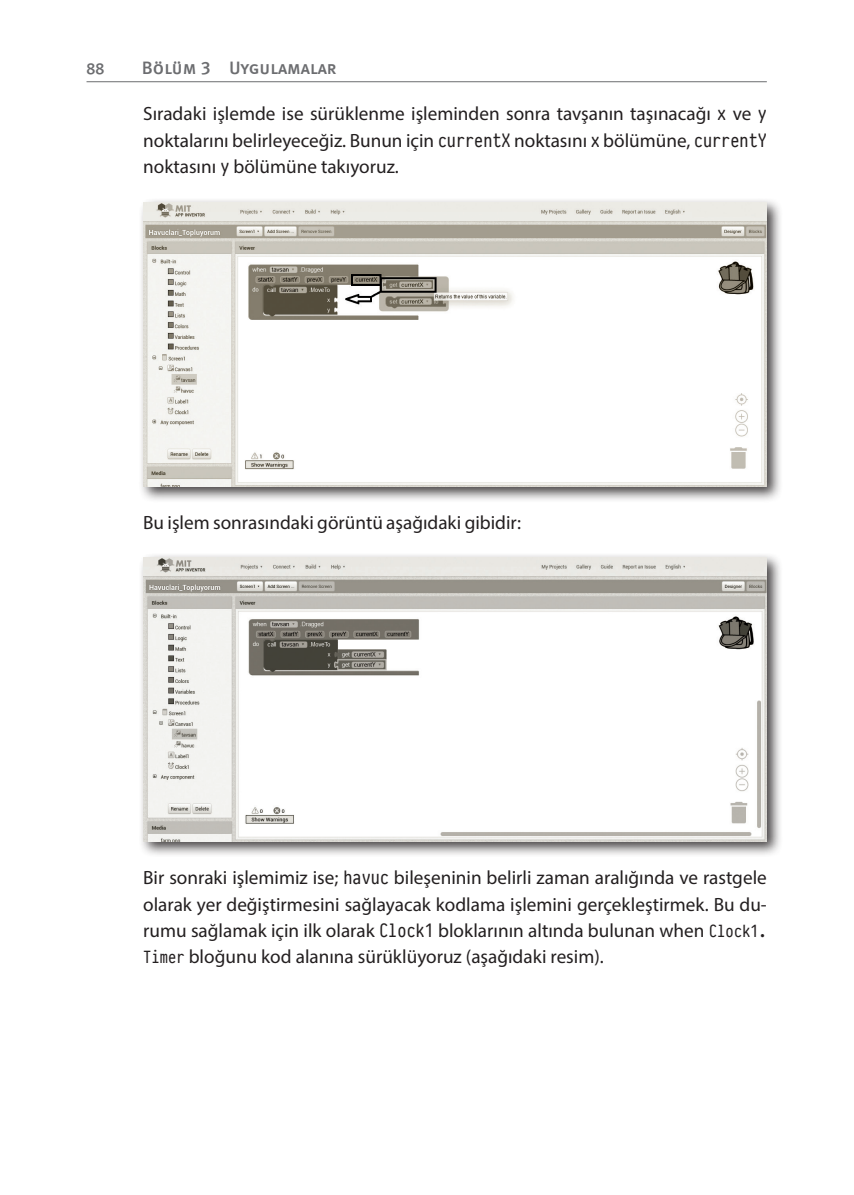
<style>
.page{position:relative;width:854px;height:1195px;background:#fff}
.page>*{position:absolute;margin:0;border:0;box-sizing:border-box;transform-origin:0 0}
.t1{font:19.2px/26.4px "Myriad Pro";color:#231f20;text-align:justify}
.t2{font:18px "Meta Medium LF Caps";color:#6c6d70}
.t3{font:16px "Meta Medium LF Caps";color:#6c6d70}
.s1{font-family:"Pragmata Pro";font-size:17.6px}
.s2{font-family:"Pragmata Pro";font-size:16px}
</style>
<div class="page">
<hr style="left:87px;top:81px;width:680px;height:1px;background:#6c6d70">
<div style="left:138px;top:197px;width:646px;height:305px;background:#231f20;opacity:.85"></div>
<img style="left:143px;top:202px;width:624px;height:284px">
<div style="left:138px;top:552px;width:646px;height:305px;background:#231f20;opacity:.85"></div>
<img style="left:143px;top:557px;width:624px;height:284px">
<p class="t3" style="left:87px;top:61px;width:19px">88</p>
<p class="t2" style="left:142px;top:59px;width:196px">Bölüm 3 Uygulamalar</p>
<p class="t1" style="left:143px;top:100px;width:625px">Sıradaki işlemde ise sürüklenme işleminden sonra tavşanın taşınacağı <span class="s1">x</span> ve <span class="s1">y </span>noktalarını belirleyeceğiz. Bunun için <span class="s1">currentX</span> noktasını <span class="s1">x</span> bölümüne, <span class="s1">currentY </span>noktasını <span class="s1">y</span> bölümüne takıyoruz.</p>
<p class="t1" style="left:143px;top:509px;width:379px">Bu işlem sonrasındaki görüntü aşağıdaki gibidir:</p>
<p class="t1" style="left:143px;top:864px;width:625px">Bir sonraki işlemimiz ise; <span class="s1">havuc</span> bileşeninin belirli zaman aralığında ve rastgele olarak yer değiştirmesini sağlayacak kodlama işlemini gerçekleştirmek. Bu du&shy;rumu sağlamak için ilk olarak <span class="s1">Clock1</span> bloklarının altında bulunan when <span class="s2">Clock1.<br>Timer</span> bloğunu kod alanına sürüklüyoruz (aşağıdaki resim).</p>
</div>
